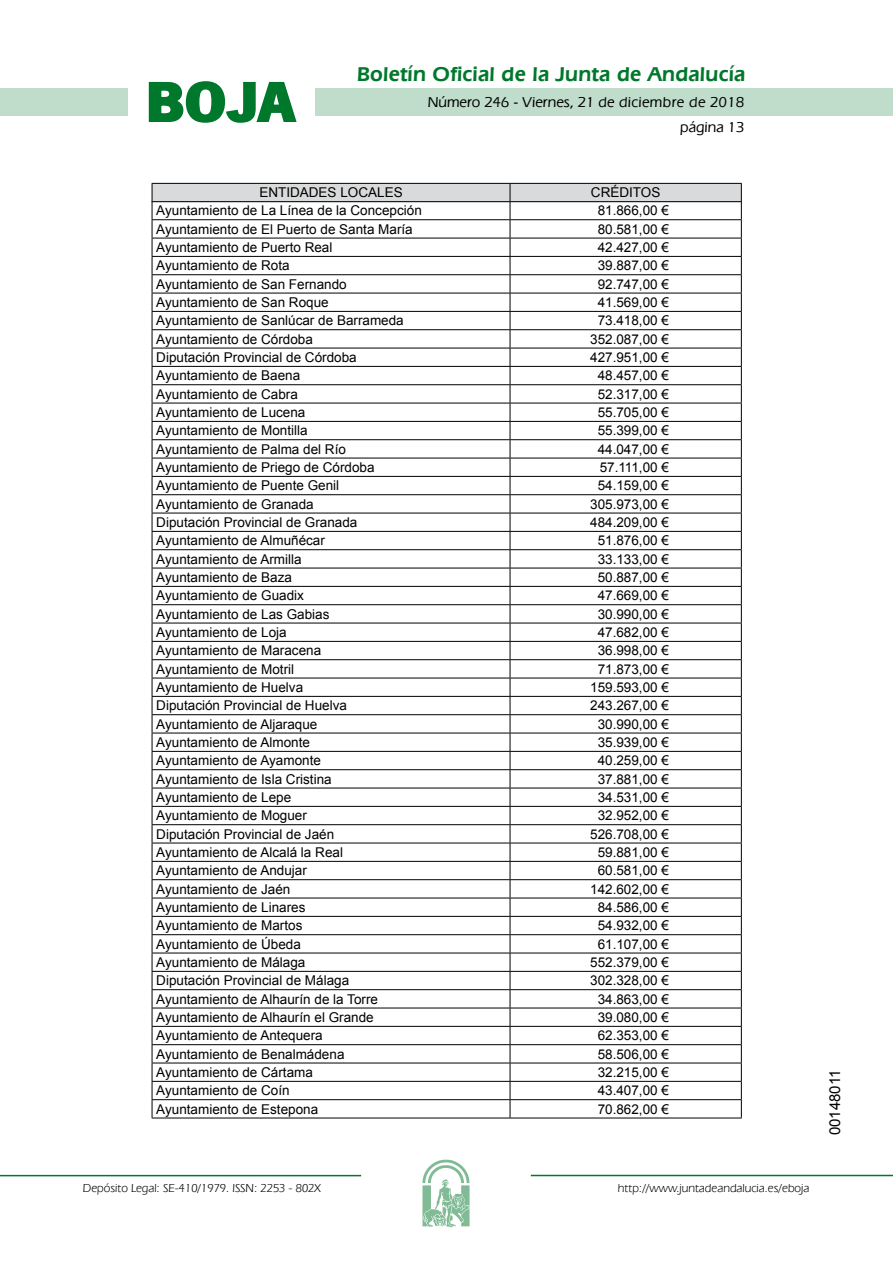
<style>
.page{position:relative;width:893px;height:1263px;background:#fff}
.page>*{position:absolute;margin:0;border:0;box-sizing:border-box;transform-origin:0 0}
.t1{font:700 57.75px "News Got T";color:#00782c;scale:1.14 1}
.t2{font:600 21px "Eras IT Cby BT";letter-spacing:.01em;color:#00782c}
.t3{font:500 15px/24.5px "Eras IT Cby BT";color:#000;text-align:right}
.t4{font:15px "Arial";color:#000}
.t5{font:13.5px "Arial";color:#000}
.t6{font:12px "Eras IT Cby BT";color:#000}
</style>
<div class="page">
<div style="left:315px;top:88px;width:577px;height:28px;background:#bfddca"></div>
<div style="left:0;top:88px;width:128px;height:28px;background:#bfddca"></div>
<hr style="left:0;top:1175px;width:361px;height:1px;background:#00782c">
<svg style="left:422px;top:1159px;width:47px;height:68px"></svg>
<hr style="left:531px;top:1175px;width:361px;height:1px;background:#00782c">
<svg style="left:148px;top:81px;width:149px;height:42px"></svg>
<hr style="left:152px;top:1118px;width:358px;height:1px;background:#000">
<hr style="left:510px;top:1118px;width:231px;height:1px;background:#000">
<svg style="left:152px;top:183px;width:590px;height:935px"></svg>
<hr style="left:152px;top:201px;width:358px;height:1px;background:#000">
<hr style="left:510px;top:201px;width:231px;height:1px;background:#000">
<hr style="left:152px;top:183px;width:358px;height:1px;background:#000">
<hr style="left:510px;top:183px;width:231px;height:1px;background:#000">
<h1 class="t1" style="left:145px;top:68px;width:133px">BOJA</h1>
<h2 class="t2" style="left:357px;top:62px;width:390px">Boletín Oficial de la Junta de Andalucía</h2>
<p class="t3" style="left:428px;top:90px;width:318px">Número 246 - Viernes, 21 de diciembre de 2018 página 13</p>
<p class="t5" style="left:259px;top:184px;width:145px">ENTIDADES LOCALES</p>
<p class="t5" style="left:591px;top:184px;width:71px">CRÉDITOS</p>
<p class="t5" style="left:156px;top:202px;width:267px">Ayuntamiento de La Línea de la Concepción</p>
<p class="t5" style="left:597px;top:202px;width:73px">81.866,00 €</p>
<p class="t5" style="left:156px;top:220px;width:258px">Ayuntamiento de El Puerto de Santa María</p>
<p class="t5" style="left:597px;top:220px;width:73px">80.581,00 €</p>
<p class="t5" style="left:156px;top:239px;width:178px">Ayuntamiento de Puerto Real</p>
<p class="t5" style="left:597px;top:239px;width:73px">42.427,00 €</p>
<p class="t5" style="left:156px;top:257px;width:135px">Ayuntamiento de Rota</p>
<p class="t5" style="left:597px;top:257px;width:73px">39.887,00 €</p>
<p class="t5" style="left:156px;top:275px;width:192px">Ayuntamiento de San Fernando</p>
<p class="t5" style="left:597px;top:275px;width:73px">92.747,00 €</p>
<p class="t5" style="left:156px;top:294px;width:174px">Ayuntamiento de San Roque</p>
<p class="t5" style="left:597px;top:294px;width:73px">41.569,00 €</p>
<p class="t5" style="left:156px;top:312px;width:249px">Ayuntamiento de Sanlúcar de Barrameda</p>
<p class="t5" style="left:597px;top:312px;width:73px">73.418,00 €</p>
<p class="t5" style="left:156px;top:330px;width:158px">Ayuntamiento de Córdoba</p>
<p class="t5" style="left:590px;top:330px;width:80px">352.087,00 €</p>
<p class="t5" style="left:156px;top:349px;width:202px">Diputación Provincial de Córdoba</p>
<p class="t5" style="left:590px;top:349px;width:80px">427.951,00 €</p>
<p class="t5" style="left:156px;top:367px;width:145px">Ayuntamiento de Baena</p>
<p class="t5" style="left:597px;top:367px;width:73px">48.457,00 €</p>
<p class="t5" style="left:156px;top:385px;width:143px">Ayuntamiento de Cabra</p>
<p class="t5" style="left:597px;top:385px;width:73px">52.317,00 €</p>
<p class="t5" style="left:156px;top:404px;width:151px">Ayuntamiento de Lucena</p>
<p class="t5" style="left:597px;top:404px;width:73px">55.705,00 €</p>
<p class="t5" style="left:156px;top:422px;width:153px">Ayuntamiento de Montilla</p>
<p class="t5" style="left:597px;top:422px;width:73px">55.399,00 €</p>
<p class="t5" style="left:156px;top:440px;width:191px">Ayuntamiento de Palma del Río</p>
<p class="t5" style="left:597px;top:440px;width:73px">44.047,00 €</p>
<p class="t5" style="left:156px;top:459px;width:220px">Ayuntamiento de Priego de Córdoba</p>
<p class="t5" style="left:599px;top:459px;width:71px">57.111,00 €</p>
<p class="t5" style="left:156px;top:477px;width:184px">Ayuntamiento de Puente Genil</p>
<p class="t5" style="left:597px;top:477px;width:73px">54.159,00 €</p>
<p class="t5" style="left:156px;top:495px;width:159px">Ayuntamiento de Granada</p>
<p class="t5" style="left:590px;top:495px;width:80px">305.973,00 €</p>
<p class="t5" style="left:156px;top:514px;width:203px">Diputación Provincial de Granada</p>
<p class="t5" style="left:590px;top:514px;width:80px">484.209,00 €</p>
<p class="t5" style="left:156px;top:532px;width:170px">Ayuntamiento de Almuñécar</p>
<p class="t5" style="left:597px;top:532px;width:73px">51.876,00 €</p>
<p class="t5" style="left:156px;top:550px;width:147px">Ayuntamiento de Armilla</p>
<p class="t5" style="left:597px;top:550px;width:73px">33.133,00 €</p>
<p class="t5" style="left:156px;top:569px;width:137px">Ayuntamiento de Baza</p>
<p class="t5" style="left:597px;top:569px;width:73px">50.887,00 €</p>
<p class="t5" style="left:156px;top:587px;width:149px">Ayuntamiento de Guadix</p>
<p class="t5" style="left:597px;top:587px;width:73px">47.669,00 €</p>
<p class="t5" style="left:156px;top:605px;width:175px">Ayuntamiento de Las Gabias</p>
<p class="t5" style="left:597px;top:605px;width:73px">30.990,00 €</p>
<p class="t5" style="left:156px;top:624px;width:132px">Ayuntamiento de Loja</p>
<p class="t5" style="left:597px;top:624px;width:73px">47.682,00 €</p>
<p class="t5" style="left:156px;top:642px;width:166px">Ayuntamiento de Maracena</p>
<p class="t5" style="left:597px;top:642px;width:73px">36.998,00 €</p>
<p class="t5" style="left:156px;top:660px;width:139px">Ayuntamiento de Motril</p>
<p class="t5" style="left:597px;top:660px;width:73px">71.873,00 €</p>
<p class="t5" style="left:156px;top:679px;width:148px">Ayuntamiento de Huelva</p>
<p class="t5" style="left:590px;top:679px;width:80px">159.593,00 €</p>
<p class="t5" style="left:156px;top:697px;width:192px">Diputación Provincial de Huelva</p>
<p class="t5" style="left:590px;top:697px;width:80px">243.267,00 €</p>
<p class="t5" style="left:156px;top:715px;width:163px">Ayuntamiento de Aljaraque</p>
<p class="t5" style="left:597px;top:715px;width:73px">30.990,00 €</p>
<p class="t5" style="left:156px;top:734px;width:155px">Ayuntamiento de Almonte</p>
<p class="t5" style="left:597px;top:734px;width:73px">35.939,00 €</p>
<p class="t5" style="left:156px;top:752px;width:166px">Ayuntamiento de Ayamonte</p>
<p class="t5" style="left:597px;top:752px;width:73px">40.259,00 €</p>
<p class="t5" style="left:156px;top:770px;width:177px">Ayuntamiento de Isla Cristina</p>
<p class="t5" style="left:597px;top:770px;width:73px">37.881,00 €</p>
<p class="t5" style="left:156px;top:789px;width:136px">Ayuntamiento de Lepe</p>
<p class="t5" style="left:597px;top:789px;width:73px">34.531,00 €</p>
<p class="t5" style="left:156px;top:807px;width:152px">Ayuntamiento de Moguer</p>
<p class="t5" style="left:597px;top:807px;width:73px">32.952,00 €</p>
<p class="t5" style="left:156px;top:825px;width:179px">Diputación Provincial de Jaén</p>
<p class="t5" style="left:590px;top:825px;width:80px">526.708,00 €</p>
<p class="t5" style="left:156px;top:844px;width:188px">Ayuntamiento de Alcalá la Real</p>
<p class="t5" style="left:597px;top:844px;width:73px">59.881,00 €</p>
<p class="t5" style="left:156px;top:862px;width:152px">Ayuntamiento de Andujar</p>
<p class="t5" style="left:597px;top:862px;width:73px">60.581,00 €</p>
<p class="t5" style="left:156px;top:880px;width:136px">Ayuntamiento de Jaén</p>
<p class="t5" style="left:590px;top:880px;width:80px">142.602,00 €</p>
<p class="t5" style="left:156px;top:899px;width:151px">Ayuntamiento de Linares</p>
<p class="t5" style="left:597px;top:899px;width:73px">84.586,00 €</p>
<p class="t5" style="left:156px;top:917px;width:148px">Ayuntamiento de Martos</p>
<p class="t5" style="left:597px;top:917px;width:73px">54.932,00 €</p>
<p class="t5" style="left:156px;top:935px;width:146px">Ayuntamiento de Úbeda</p>
<p class="t5" style="left:597px;top:935px;width:73px">61.107,00 €</p>
<p class="t5" style="left:156px;top:954px;width:151px">Ayuntamiento de Málaga</p>
<p class="t5" style="left:590px;top:954px;width:80px">552.379,00 €</p>
<p class="t5" style="left:156px;top:972px;width:194px">Diputación Provincial de Málaga</p>
<p class="t5" style="left:590px;top:972px;width:80px">302.328,00 €</p>
<p class="t5" style="left:156px;top:990px;width:223px">Ayuntamiento de Alhaurín de la Torre</p>
<p class="t5" style="left:597px;top:990px;width:73px">34.863,00 €</p>
<p class="t5" style="left:156px;top:1009px;width:219px">Ayuntamiento de Alhaurín el Grande</p>
<p class="t5" style="left:597px;top:1009px;width:73px">39.080,00 €</p>
<p class="t5" style="left:156px;top:1027px;width:168px">Ayuntamiento de Antequera</p>
<p class="t5" style="left:597px;top:1027px;width:73px">62.353,00 €</p>
<p class="t5" style="left:156px;top:1045px;width:190px">Ayuntamiento de Benalmádena</p>
<p class="t5" style="left:597px;top:1045px;width:73px">58.506,00 €</p>
<p class="t5" style="left:156px;top:1064px;width:158px">Ayuntamiento de Cártama</p>
<p class="t5" style="left:597px;top:1064px;width:73px">32.215,00 €</p>
<p class="t5" style="left:156px;top:1082px;width:135px">Ayuntamiento de Coín</p>
<p class="t5" style="left:597px;top:1082px;width:73px">43.407,00 €</p>
<p class="t5" style="left:156px;top:1100px;width:163px">Ayuntamiento de Estepona</p>
<p class="t5" style="left:597px;top:1100px;width:73px">70.862,00 €</p>
<p class="t6" style="left:83px;top:1181px;width:239px">Depósito Legal: SE-410/1979. ISSN: 2253 - 802X</p>
<p class="t6" style="left:618px;top:1181px;width:193px">http://www.juntadeandalucia.es/eboja</p>
<p class="t4" style="left:825px;top:1135px;width:67px;rotate:-90deg">00148011</p>
</div>
